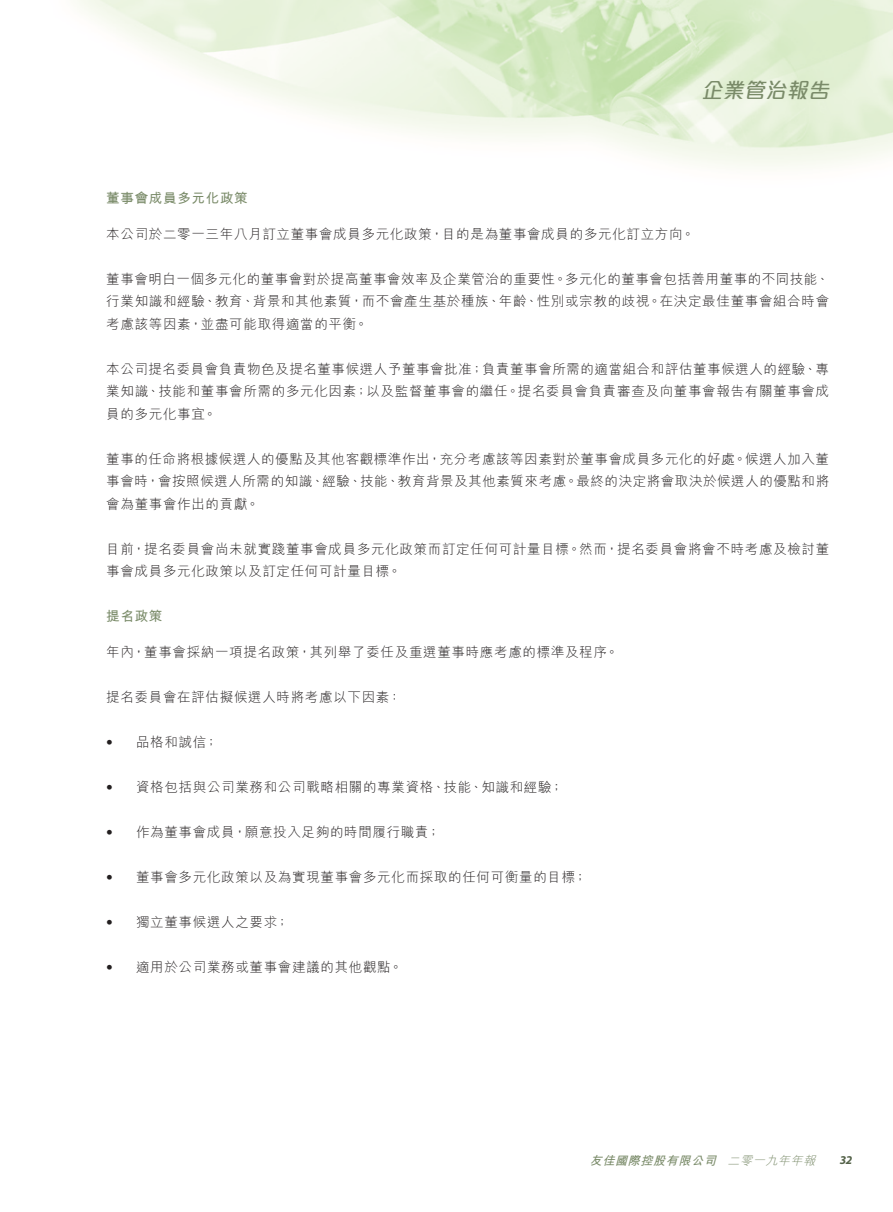
<style>
.page{position:relative;width:893px;height:1212px;background:#fff}
.page>*{position:absolute;margin:0;border:0;box-sizing:border-box;transform-origin:0 0}
.t1{font:italic 500 21px "M Elle HK";color:#7a8b69}
.Body_Text{font:300 13.5px/22.5px "M Hei HK";letter-spacing:.05em;color:#231f20;text-align:justify}
.Heading_2{font:700 13.5px "M Hei HK";letter-spacing:.055em;color:#7a8b69}
.Body_Text-2{font:300 13.5px "Avenir LT Std";color:#231f20}
.t2{font:italic 700 12px "M Hei HK";color:#7a8b69}
.t3{font:italic 300 12px "M Hei HK";color:#7a8b69}
.t4{font:italic 700 12px "Myriad Pro";color:#546249}
</style>
<div class="page">
<img style="left:77px;top:0;width:816px;height:167px">
<h1 class="t1" style="left:701px;top:79px;width:133px">企業管治報告</h1>
<p class="Heading_2" style="left:106px;top:189px;width:143px">董事會成員多元化政策</p>
<p class="Body_Text" style="left:106px;top:222px;width:590px">本公司於二零一三年八月訂立董事會成員多元化政策，目的是為董事會成員的多元化訂立方向。</p>
<p class="Body_Text" style="left:106px;top:267px;width:724px">董事會明白一個多元化的董事會對於提高董事會效率及企業管治的重要性。多元化的董事會包括善用董事的不同技能、行業知識和經驗、教育、背景和其他素質，而不會產生基於種族、年齡、性別或宗教的歧視。在決定最佳董事會組合時會考慮該等因素，並盡可能取得適當的平衡。</p>
<p class="Body_Text" style="left:106px;top:357px;width:724px">本公司提名委員會負責物色及提名董事候選人予董事會批准；負責董事會所需的適當組合和評估董事候選人的經驗、專業知識、技能和董事會所需的多元化因素；以及監督董事會的繼任。提名委員會負責審查及向董事會報告有關董事會成員的多元化事宜。</p>
<p class="Body_Text" style="left:106px;top:447px;width:724px">董事的任命將根據候選人的優點及其他客觀標準作出，充分考慮該等因素對於董事會成員多元化的好處。候選人加入董事會時，會按照候選人所需的知識、經驗、技能、教育背景及其他素質來考慮。最終的決定將會取決於候選人的優點和將會為董事會作出的貢獻。</p>
<p class="Body_Text" style="left:106px;top:537px;width:724px">目前，提名委員會尚未就實踐董事會成員多元化政策而訂定任何可計量目標。然而，提名委員會將會不時考慮及檢討董事會成員多元化政策以及訂定任何可計量目標。</p>
<p class="Heading_2" style="left:106px;top:606px;width:58px">提名政策</p>
<p class="Body_Text" style="left:106px;top:640px;width:514px">年內，董事會採納一項提名政策，其列舉了委任及重選董事時應考慮的標準及程序。</p>
<p class="Body_Text" style="left:106px;top:685px;width:296px">提名委員會在評估擬候選人時將考慮以下因素：</p>
<p class="Body_Text" style="left:136px;top:730px;width:84px">品格和誠信;</p>
<p class="Body_Text-2" style="left:106px;top:734px;width:8px">•</p>
<p class="Body_Text-2" style="left:106px;top:779px;width:8px">•</p>
<p class="Body_Text" style="left:136px;top:775px;width:429px">資格包括與公司業務和公司戰略相關的專業資格、技能、知識和經驗;</p>
<p class="Body_Text-2" style="left:106px;top:824px;width:8px">•</p>
<p class="Body_Text" style="left:136px;top:820px;width:306px">作為董事會成員，願意投入足夠的時間履行職責;</p>
<p class="Body_Text-2" style="left:106px;top:869px;width:8px">•</p>
<p class="Body_Text" style="left:136px;top:865px;width:452px">董事會多元化政策以及為實現董事會多元化而採取的任何可衡量的目標;</p>
<p class="Body_Text-2" style="left:106px;top:914px;width:8px">•</p>
<p class="Body_Text" style="left:136px;top:910px;width:155px">獨立董事候選人之要求;</p>
<p class="Body_Text-2" style="left:106px;top:959px;width:8px">•</p>
<p class="Body_Text" style="left:136px;top:955px;width:268px">適用於公司業務或董事會建議的其他觀點。</p>
<p class="t2" style="left:590px;top:1151px;width:132px">友佳國際控股有限公司</p>
<p class="t3" style="left:727px;top:1154px;width:92px">二零一九年年報</p>
<p class="t4" style="left:840px;top:1152px;width:14px">32</p>
</div>
